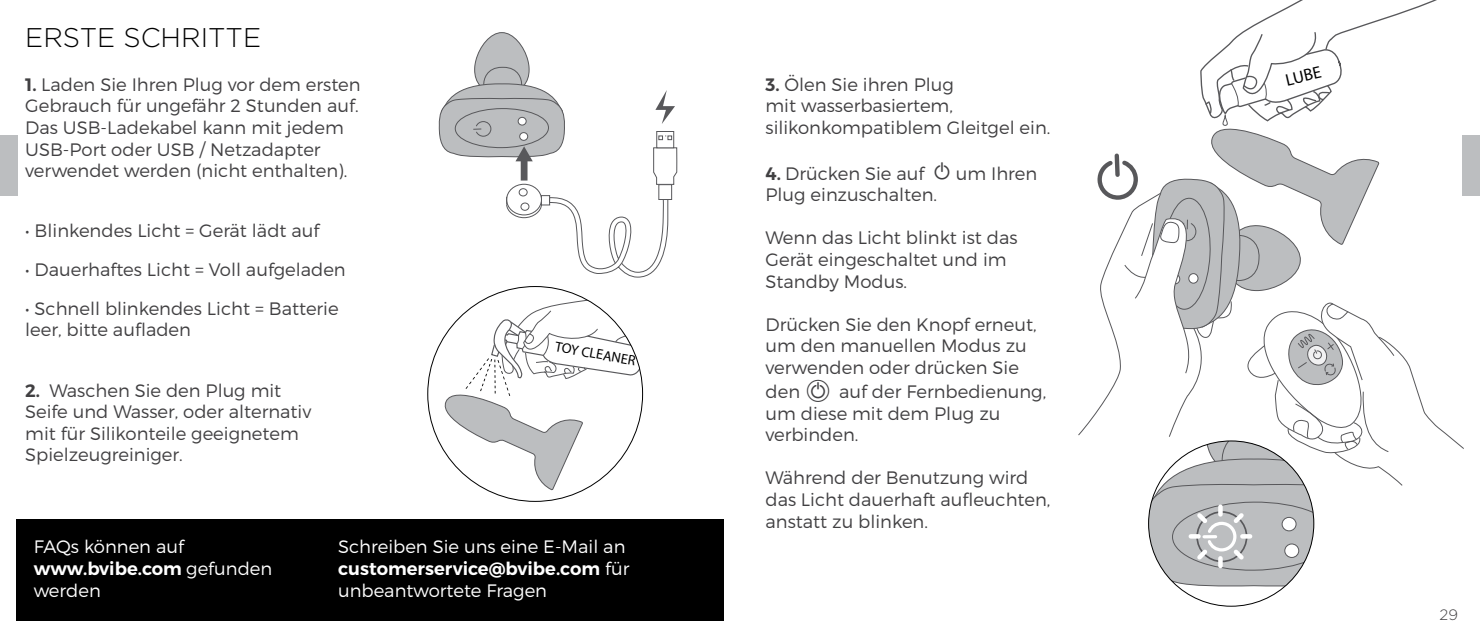
<style>
.page{position:relative;width:1480px;height:638px;background:#fff}
.page>*{position:absolute;margin:0;border:0;box-sizing:border-box;transform-origin:0 0}
.t1{font:300 27px "Gotham";color:#000}
.t2{font:300 18px/21.6px "Montserrat";color:#414042}
.t3{font:300 18px/21.6px "Montserrat";color:#fff}
.t4{font:17.1px "Myriad Pro";color:#000}
.t5{font:300 15px "Gotham";color:#414042}
.t6{font:14.1px "Myriad Pro";color:#000}
.s1{font-weight:600}
.s2{font-family:"Base Button";font-weight:400;font-size:24px}
.s3{font-family:"On Off Remote";font-weight:400;font-size:36px}
</style>
<div class="page">
<div style="left:0;top:136px;width:18px;height:60px;background:#bcbec0"></div>
<div style="left:16px;top:519px;width:707px;height:102px;background:#000"></div>
<svg style="left:438px;top:286px;width:204px;height:205px"></svg>
<svg style="left:439px;top:33px;width:238px;height:244px"></svg>
<svg style="left:1078px;top:0;width:402px;height:587px"></svg>
<h1 class="t1" style="left:25px;top:20px;width:237px">ERSTE SCHRITTE</h1>
<p class="t2" style="left:25px;top:73px;width:337px"><span class="s1">1.</span> Laden Sie Ihren Plug vor dem ersten Gebrauch für ungefähr 2 Stunden auf.<br>Das USB-Ladekabel kann mit jedem USB-Port oder USB / Netzadapter verwendet werden (nicht enthalten).</p>
<p class="t2" style="left:25px;top:220px;width:296px">• Blinkendes Licht = Gerät lädt auf</p>
<p class="t2" style="left:25px;top:258px;width:322px">• Dauerhaftes Licht = Voll aufgeladen</p>
<p class="t2" style="left:25px;top:297px;width:315px">• Schnell blinkendes Licht = Batterie leer, bitte aufladen</p>
<p class="t2" style="left:25px;top:379px;width:288px"><span class="s1">2.</span> Waschen Sie den Plug mit<br>Seife und Wasser, oder alternativ mit für Silikonteile geeignetem<br>Spielzeugreiniger.</p>
<p class="t6" style="left:557px;top:338px;width:83px;rotate:10deg">TOY CLEANER</p>
<p class="t3" style="left:34px;top:536px;width:240px">FAQs können auf <span class="s1">www.bvibe.com</span> gefunden werden</p>
<p class="t3" style="left:338px;top:536px;width:293px">Schreiben Sie uns eine E-Mail an <span class="s1">customerservice@bvibe.com</span> für unbeantwortete Fragen</p>
<p class="t2" style="left:765px;top:73px;width:285px"><span class="s1">3.</span> Ölen Sie ihren Plug<br>mit wasserbasiertem, silikonkompatiblem Gleitgel ein.</p>
<p class="t2" style="left:765px;top:162px;width:273px"><span class="s1">4.</span> Drücken Sie auf <span class="s2">A</span> um Ihren<br>Plug einzuschalten.</p>
<p class="t2" style="left:765px;top:227px;width:254px">Wenn das Licht blinkt ist das<br>Gerät eingeschaltet und im<br>Standby Modus.</p>
<p class="t2" style="left:765px;top:313px;width:273px">Drücken Sie den Knopf erneut, um den manuellen Modus zu verwenden oder drücken Sie</p>
<p class="t2" style="left:765px;top:380px;width:282px">den <span class="s3">A</span> auf der Fernbedienung, um diese mit dem Plug zu verbinden.</p>
<p class="t2" style="left:765px;top:467px;width:286px">Während der Benutzung wird das Licht dauerhaft aufleuchten, anstatt zu blinken.</p>
<p class="t4" style="left:1283px;top:70px;width:37px;rotate:-13deg">LUBE</p>
<p class="t5" style="left:1439px;top:605px;width:20px">29</p>
</div>
